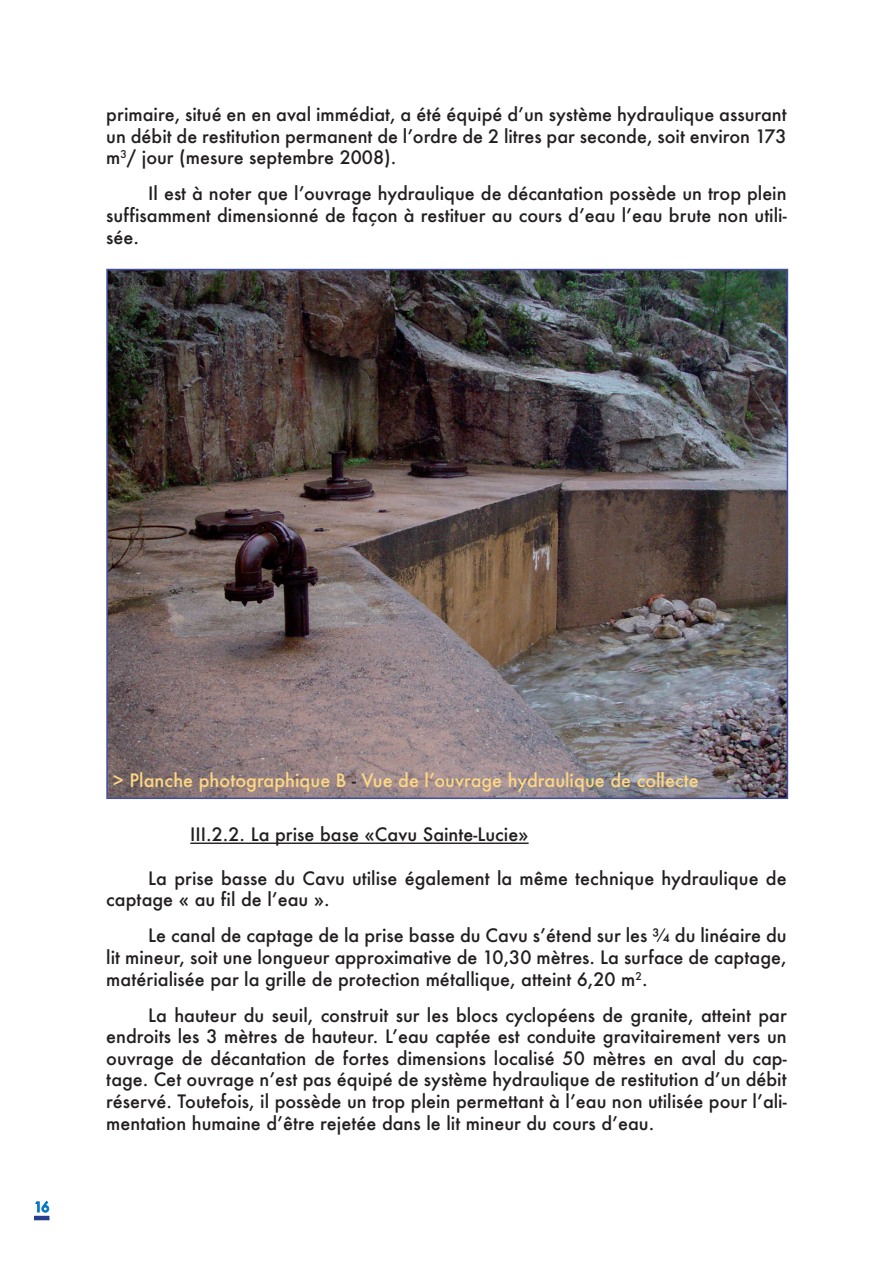
<style>
.page{position:relative;width:893px;height:1263px;background:#fff}
.page>*{position:absolute;margin:0;border:0;box-sizing:border-box;transform-origin:0 0}
.t1{font:500 18px/21.6px "Futura";color:#231f20;text-align:justify}
.t2{font:500 18px "Futura";color:#fed783}
.t3{font:500 13.5px "Futura";color:#0077c0}
.s1{color:#231f20}
</style>
<div class="page">
<hr style="left:34px;top:1216px;width:15px;height:4px;background:#253f8e">
<svg style="left:35px;top:1201px;width:14px;height:12px"></svg>
<hr style="left:190px;top:842px;width:339px;height:2px;background:#231f20">
<img style="left:109px;top:272px;width:676px;height:524px">
<div style="left:106px;top:269px;width:682px;height:530px;border:2px solid #424fa1"></div>
<p class="t1" style="left:106px;top:103px;width:682px">primaire, situé en en aval immédiat, a été équipé d’un système hydraulique assurant un débit de restitution permanent de l’ordre de 2 litres par seconde, soit environ 173 m<sup>3</sup>/ jour (mesure septembre 2008).</p>
<p class="t1" style="left:106px;top:183px;width:682px;text-indent:42px">Il est à noter que l’ouvrage hydraulique de décantation possède un trop plein suffisamment dimensionné de façon à restituer au cours d’eau l’eau brute non utili&shy;sée.</p>
<p class="t3" style="left:34px;top:1198px;width:17px">16</p>
<p class="t2" style="left:113px;top:768px;width:587px">&gt; Planche photographique B <span class="s1">-</span> Vue de l’ouvrage hydraulique de collecte</p>
<p class="t1" style="left:190px;top:824px;width:340px">III.2.2. La prise base «Cavu Sainte-Lucie»</p>
<p class="t1" style="left:106px;top:867px;width:682px;text-indent:42px">La prise basse du Cavu utilise également la même technique hydraulique de captage « au fil de l’eau ».</p>
<p class="t1" style="left:106px;top:924px;width:682px;text-indent:42px">Le canal de captage de la prise basse du Cavu s’étend sur les ¾ du linéaire du lit mineur, soit une longueur approximative de 10,30 mètres. La surface de captage, matérialisée par la grille de protection métallique, atteint 6,20 m<sup>2</sup>.</p>
<p class="t1" style="left:106px;top:1004px;width:682px;text-indent:42px">La hauteur du seuil, construit sur les blocs cyclopéens de granite, atteint par endroits les 3 mètres de hauteur. L’eau captée est conduite gravitairement vers un ouvrage de décantation de fortes dimensions localisé 50 mètres en aval du cap&shy;tage. Cet ouvrage n’est pas équipé de système hydraulique de restitution d’un débit réservé. Toutefois, il possède un trop plein permettant à l’eau non utilisée pour l’ali&shy;mentation humaine d’être rejetée dans le lit mineur du cours d’eau.</p>
</div>
